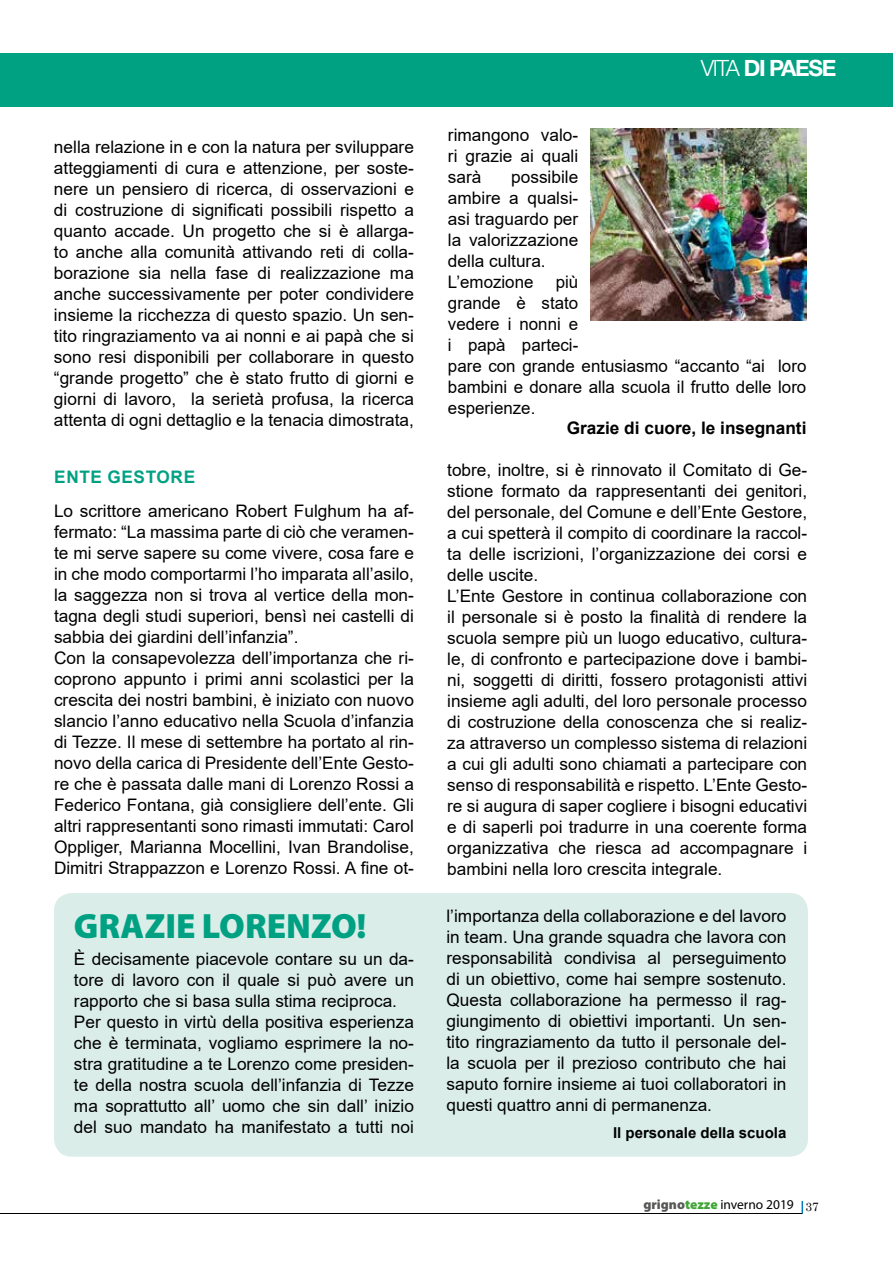
<style>
.page{position:relative;width:893px;height:1263px;background:#fff}
.page>*{position:absolute;margin:0;border:0;box-sizing:border-box;transform-origin:0 0}
.t1{font:900 35.25px "Myriad Pro";color:#00a183}
.t2{font:700 22.5px "Helvetica Neue LT Std";letter-spacing:-.06em;color:#fff}
.t3{font:17.25px/21px "Arial";color:#000}
.t4{font:700 17.25px "Arial";color:#000}
.t5{font:700 17.25px "Arial";letter-spacing:.035em;color:#00a183}
.t6{font:700 15px "Arial";color:#000}
.t7{font:13.5px "Myriad Pro";color:#000}
.s1{font-weight:300}
.s2{font-weight:900;color:#575756}
.s3{font-weight:900;color:#3fa535}
</style>
<div class="page">
<div style="left:0;top:53px;width:893px;height:53px;background:#00a183"></div>
<hr style="left:0;top:1213px;width:803px;height:1px;background:#000">
<svg style="left:801px;top:1201px;width:2px;height:12px"></svg>
<img style="left:590px;top:128px;width:216px;height:193px">
<div style="left:54px;top:893px;width:754px;height:264px;background:#daede8;border-radius:18px"></div>
<p class="t3" style="left:54px;top:136px;width:361px;text-align:justify">nella relazione in e con la natura per sviluppare atteggiamenti di cura e attenzione, per soste&shy;nere un pensiero di ricerca, di osservazioni e di costruzione di significati possibili rispetto a quanto accade. Un progetto che si è allarga&shy;to anche alla comunità attivando reti di colla&shy;borazione sia nella fase di realizzazione ma anche successivamente per poter condividere insieme la ricchezza di questo spazio. Un sen&shy;tito ringraziamento va ai nonni e ai papà che si sono resi disponibili per collaborare in questo “grande progetto” che è stato frutto di giorni e giorni di lavoro, la serietà profusa, la ricerca attenta di ogni dettaglio e la tenacia dimostrata,</p>
<p class="t5" style="left:54px;top:465px;width:142px">ENTE GESTORE</p>
<p class="t3" style="left:54px;top:500px;width:361px">Lo scrittore americano Robert Fulghum ha af&shy;fermato: “La massima parte di ciò che veramen&shy;te mi serve sapere su come vivere, cosa fare e in che modo comportarmi l’ho imparata all’asilo, la saggezza non si trova al vertice della mon&shy;tagna degli studi superiori, bensì nei castelli di sabbia dei giardini dell’infanzia”.<br>Con la consapevolezza dell’importanza che ri&shy;coprono appunto i primi anni scolastici per la crescita dei nostri bambini, è iniziato con nuovo slancio l’anno educativo nella Scuola d’infanzia di Tezze. Il mese di settembre ha portato al rin&shy;novo della carica di Presidente dell’Ente Gesto&shy;re che è passata dalle mani di Lorenzo Rossi a Federico Fontana, già consigliere dell’ente. Gli altri rappresentanti sono rimasti immutati: Carol Oppliger, Marianna Mocellini, Ivan Brandolise, Dimitri Strappazzon e Lorenzo Rossi. A fine ot-</p>
<h2 class="t2" style="left:701px;top:54px;width:137px"><span class="s1">VITA</span> DI PAESE</h2>
<p class="t3" style="left:448px;top:124px;width:132px;text-align:justify">rimangono valo&shy;ri grazie ai quali sarà</p>
<p class="t3" style="left:448px;top:166px;width:132px;text-indent:63px">possibile ambire a qualsi&shy;asi traguardo per la valorizzazione della cultura.<br>L’emozione</p>
<p class="t3" style="left:448px;top:271px;width:360px;text-indent:108px">più<br>grande è stato<br>vedere i nonni e<br>i papà parteci-<br>pare con grande entusiasmo “accanto “ai loro bambini e donare alla scuola il frutto delle loro esperienze.</p>
<p class="t4" style="left:567px;top:416px;width:241px">Grazie di cuore, le insegnanti</p>
<p class="t3" style="left:447px;top:459px;width:361px">tobre, inoltre, si è rinnovato il Comitato di Ge&shy;stione formato da rappresentanti dei genitori, del personale, del Comune e dell’Ente Gestore, a cui spetterà il compito di coordinare la raccol&shy;ta delle iscrizioni, l’organizzazione dei corsi e delle uscite.<br>L’Ente Gestore in continua collaborazione con il personale si è posto la finalità di rendere la scuola sempre più un luogo educativo, cultura&shy;le, di confronto e partecipazione dove i bambi&shy;ni, soggetti di diritti, fossero protagonisti attivi insieme agli adulti, del loro personale processo di costruzione della conoscenza che si realiz&shy;za attraverso un complesso sistema di relazioni a cui gli adulti sono chiamati a partecipare con senso di responsabilità e rispetto. L’Ente Gesto&shy;re si augura di saper cogliere i bisogni educativi e di saperli poi tradurre in una coerente forma organizzativa che riesca ad accompagnare i bambini nella loro crescita integrale.</p>
<h1 class="t1" style="left:74px;top:906px;width:294px">GRAZIE LORENZO!</h1>
<p class="t3" style="left:446px;top:905px;width:341px;text-align:justify">l’importanza della collaborazione e del lavoro in team. Una grande squadra che lavora con responsabilità condivisa al perseguimento di un obiettivo, come hai sempre sostenuto.<br>Questa collaborazione ha permesso il rag&shy;giungimento di obiettivi importanti. Un sen&shy;tito ringraziamento da tutto il personale del&shy;la scuola per il prezioso contributo che hai saputo fornire insieme ai tuoi collaboratori in questi quattro anni di permanenza.</p>
<p class="t6" style="left:613px;top:1122px;width:175px">Il personale della scuola</p>
<p class="t3" style="left:74px;top:948px;width:341px">È decisamente piacevole contare su un da&shy;tore di lavoro con il quale si può avere un rapporto che si basa sulla stima reciproca.<br>Per questo in virtù della positiva esperienza che è terminata, vogliamo esprimere la no&shy;stra gratitudine a te Lorenzo come presiden&shy;te della nostra scuola dell’infanzia di Tezze ma soprattutto all’ uomo che sin dall’ inizio del suo mandato ha manifestato a tutti noi</p>
<p class="t7" style="left:643px;top:1197px;width:177px"><span class="s2">grigno</span><span class="s3">tezze</span> inverno 2019 <sub>37</sub></p>
</div>
